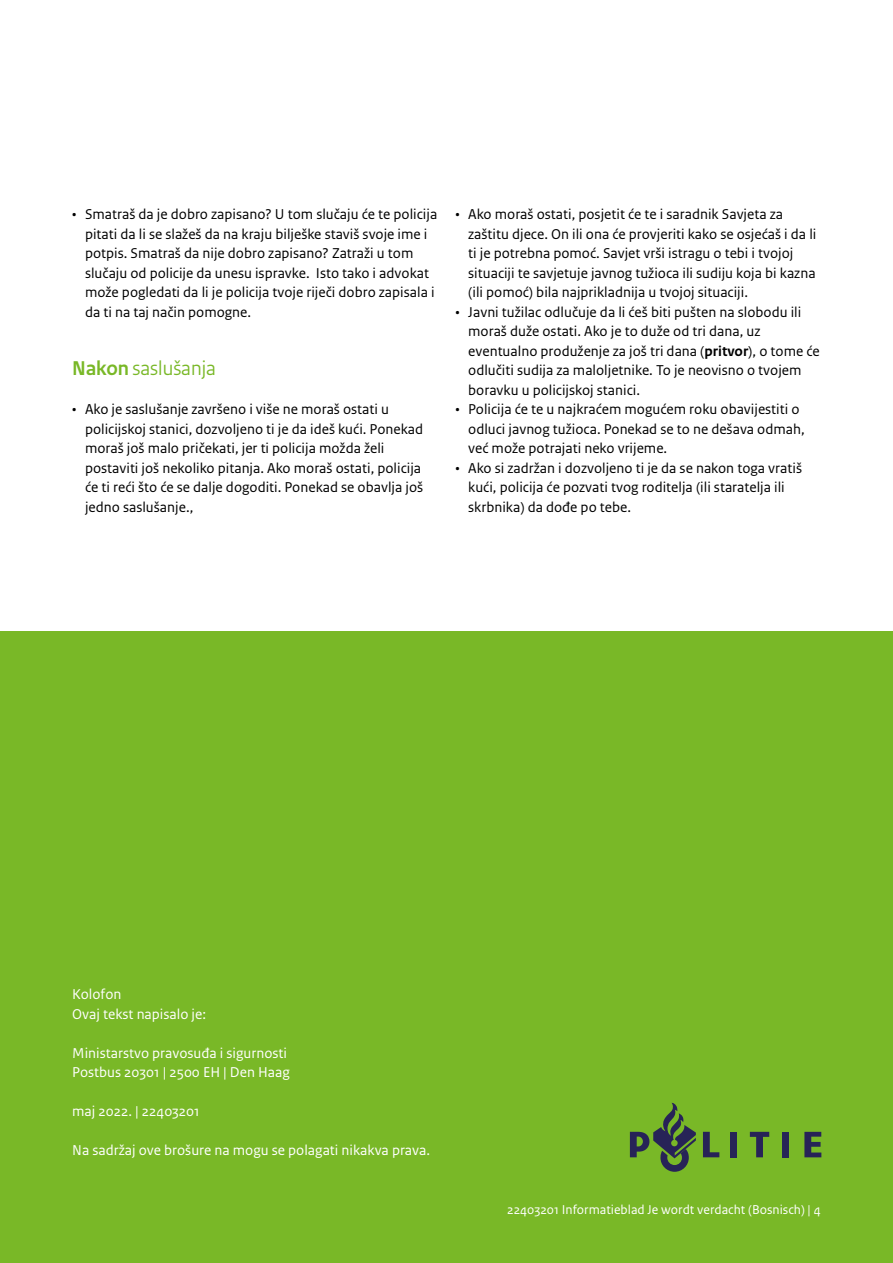
<style>
.page{position:relative;width:893px;height:1263px;background:#fff}
.page>*{position:absolute;margin:0;border:0;box-sizing:border-box;transform-origin:0 0}
.t1{font:21px "Rijksoverheid Sans Heading";color:#79b827}
.t2{font:15px/19.5px "Rijksoverheid Sans Text";color:#000}
.t3{font:15px/19.5px "Rijksoverheid Sans Text";color:#fff}
.t4{font:13.5px "Rijksoverheid Sans Text";color:#fff}
.s1{font-weight:700}
</style>
<div class="page">
<div style="left:0;top:631px;width:893px;height:632px;background:#79b827"></div>
<svg style="left:804px;top:1132px;width:17px;height:25px"></svg>
<div style="left:782px;top:1132px;width:6px;height:25px;background:#272357"></div>
<svg style="left:703px;top:1132px;width:16px;height:25px"></svg>
<svg style="left:750px;top:1132px;width:19px;height:25px"></svg>
<div style="left:730px;top:1132px;width:7px;height:25px;background:#272357"></div>
<svg style="left:630px;top:1103px;width:66px;height:69px"></svg>
<p class="t2" style="left:85px;top:205px;width:354px;text-indent:-13px">• Smatraš da je dobro zapisano? U tom slučaju će te policija pitati da li se slažeš da na kraju bilješke staviš svoje ime i potpis. Smatraš da nije dobro zapisano? Zatraži u tom slučaju od policije da unesu ispravke. Isto tako i advokat može pogledati da li je policija tvoje riječi dobro zapisala i da ti na taj način pomogne.</p>
<h1 class="t1" style="left:72px;top:356px;width:145px"><span class="s1">Nakon</span> saslušanja</h1>
<p class="t2" style="left:85px;top:400px;width:340px;text-indent:-13px">• Ako je saslušanje završeno i više ne moraš ostati u policijskoj stanici, dozvoljeno ti je da ideš kući. Ponekad moraš još malo pričekati, jer ti policija možda želi postaviti još nekoliko pitanja. Ako moraš ostati, policija će ti reći što će se dalje dogoditi. Ponekad se obavlja još jedno saslušanje.,</p>
<p class="t2" style="left:468px;top:205px;width:350px;text-indent:-13px">• Ako moraš ostati, posjetit će te i saradnik Savjeta za zaštitu djece. On ili ona će provjeriti kako se osjećaš i da li ti je potrebna pomoć. Savjet vrši istragu o tebi i tvojoj situaciji te savjetuje javnog tužioca ili sudiju koja bi kazna (ili pomoć) bila najprikladnija u tvojoj situaciji.</p>
<p class="t2" style="left:468px;top:302px;width:353px;text-indent:-13px">• Javni tužilac odlučuje da li ćeš biti pušten na slobodu ili moraš duže ostati. Ako je to duže od tri dana, uz eventualno produženje za još tri dana (<span class="s1">pritvor</span>), o tome će odlučiti sudija za maloljetnike. To je neovisno o tvojem boravku u policijskoj stanici.</p>
<p class="t2" style="left:468px;top:400px;width:338px;text-indent:-13px">• Policija će te u najkraćem mogućem roku obavijestiti o odluci javnog tužioca. Ponekad se to ne dešava odmah, već može potrajati neko vrijeme.</p>
<p class="t2" style="left:468px;top:458px;width:335px;text-indent:-13px">• Ako si zadržan i dozvoljeno ti je da se nakon toga vratiš kući, policija će pozvati tvog roditelja (ili staratelja ili skrbnika) da dođe po tebe.</p>
<p class="t3" style="left:72px;top:985px;width:135px">Kolofon<br>Ovaj tekst napisalo je:</p>
<p class="t3" style="left:72px;top:1043px;width:219px">Ministarstvo pravosuđa i sigurnosti<br>Postbus 20301 | 2500 EH | Den Haag</p>
<p class="t3" style="left:72px;top:1102px;width:129px">maj 2022. | 22403201</p>
<p class="t3" style="left:72px;top:1141px;width:359px">Na sadržaj ove brošure na mogu se polagati nikakva prava.</p>
<p class="t4" style="left:507px;top:1202px;width:315px">22403201 Informatieblad Je wordt verdacht (Bosnisch) | 4</p>
</div>
